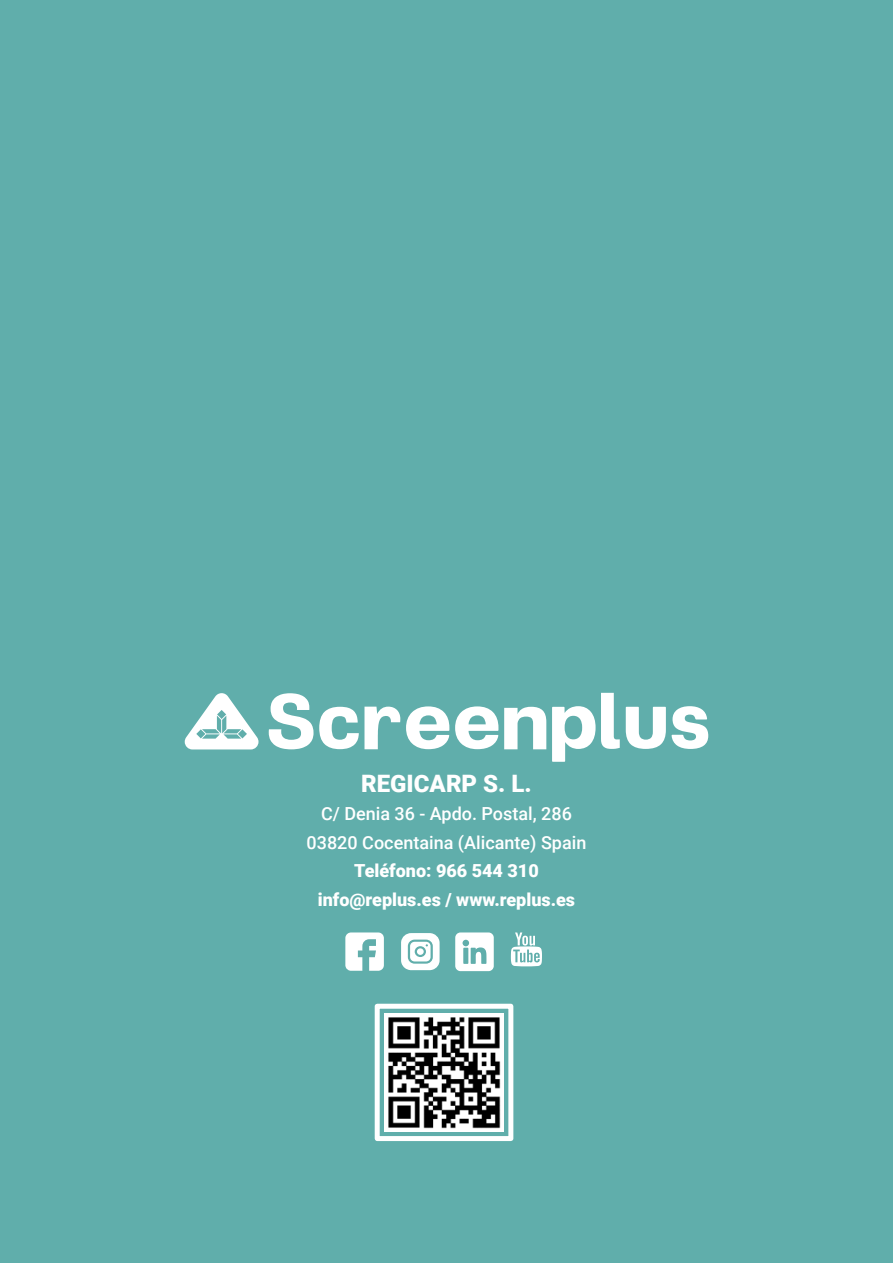
<style>
.page{position:relative;width:893px;height:1263px;background:#60aeab}
.page>*{position:absolute;margin:0;border:0;box-sizing:border-box;transform-origin:0 0}
.t1{font:900 24px "Roboto";color:#fff}
.t2{font:500 18px/28.5px "Roboto";color:#fff;text-align:center}
.t3{font:900 18px/28.5px "Roboto";color:#fff;text-align:center}
</style>
<div class="page">
<svg style="left:375px;top:1004px;width:138px;height:137px"></svg>
<svg style="left:511px;top:932px;width:31px;height:34px"></svg>
<svg style="left:455px;top:932px;width:39px;height:39px"></svg>
<svg style="left:401px;top:933px;width:39px;height:37px"></svg>
<div style="left:417px;top:948px;width:7px;height:7px;background:#fff;border-radius:50%"></div>
<svg style="left:345px;top:932px;width:39px;height:39px"></svg>
<svg style="left:269px;top:693px;width:131px;height:56px"></svg>
<svg style="left:504px;top:707px;width:42px;height:42px"></svg>
<svg style="left:406px;top:706px;width:43px;height:43px"></svg>
<svg style="left:455px;top:706px;width:43px;height:43px"></svg>
<svg style="left:626px;top:707px;width:40px;height:42px"></svg>
<svg style="left:672px;top:706px;width:36px;height:43px"></svg>
<svg style="left:552px;top:693px;width:68px;height:69px"></svg>
<svg style="left:185px;top:693px;width:73px;height:56px"></svg>
<img style="left:385px;top:1013px;width:118px;height:118px">
<h1 class="t1" style="left:361px;top:774px;width:172px">REGICARP S. L.</h1>
<p class="t2" style="left:307px;top:801px;width:281px">C/ Denia 36 - Apdo. Postal, 286<br>03820 Cocentaina (Alicante) Spain</p>
<p class="t3" style="left:318px;top:858px;width:259px">Teléfono: 966 544 310 info@replus.es / www.replus.es</p>
</div>
